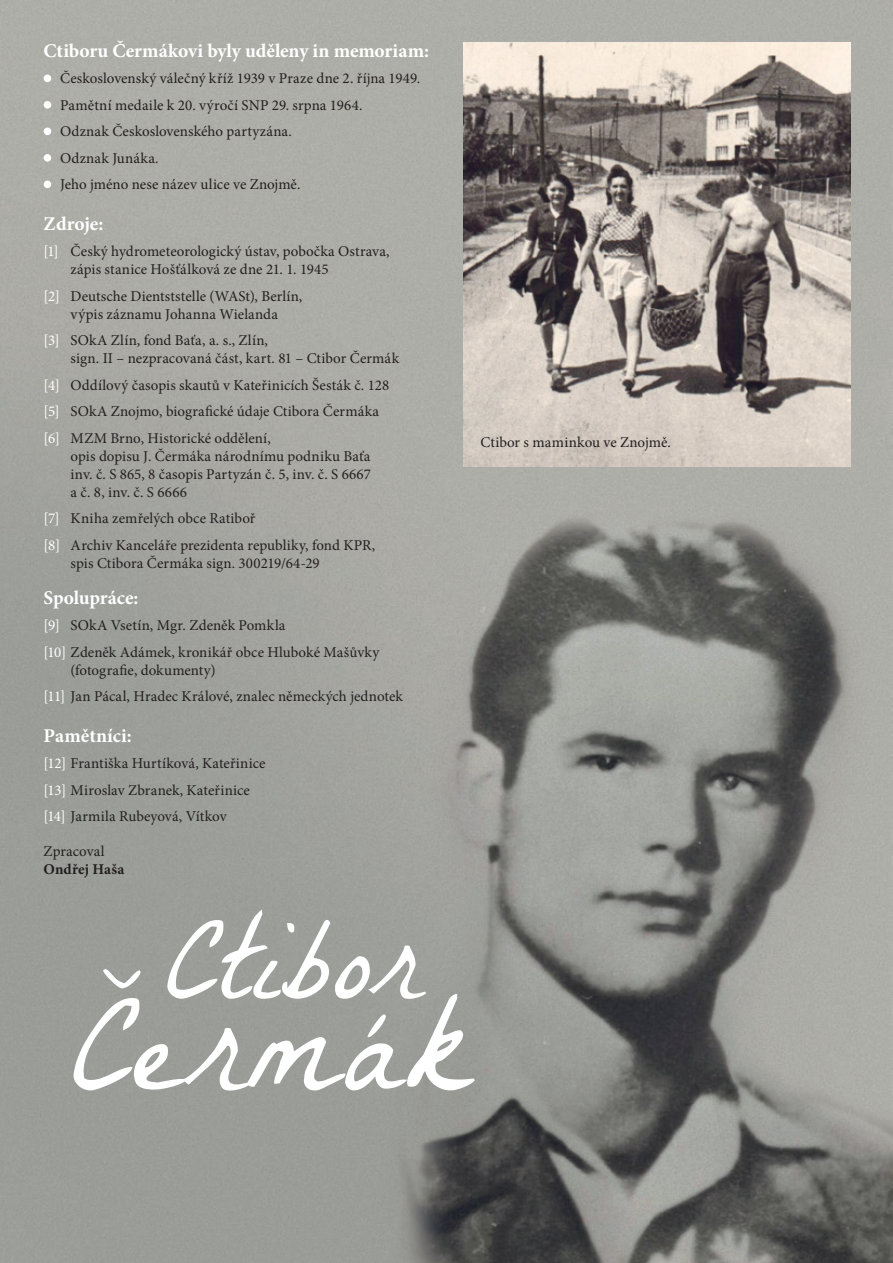
<style>
.page{position:relative;width:893px;height:1263px;background:#fff}
.page>*{position:absolute;margin:0;border:0;box-sizing:border-box;transform-origin:0 0}
.t1{font:139.8px "La Belle Aurore";letter-spacing:.02em;color:#fff}
.t2{font:118.95px "La Belle Aurore";letter-spacing:.01em;color:#fff}
.t3{font:700 19.5px "Minion Pro";letter-spacing:-.005em;color:#fff}
.t4{font:15px/26.5px "Minion Pro";letter-spacing:.005em;color:#231f20}
.t5{font:700 15px "Minion Pro";letter-spacing:.005em;color:#231f20}
.s1{color:#fff}
</style>
<div class="page">
<img style="left:0;top:0;width:893px;height:1263px">
<div style="left:44px;top:75px;width:7px;height:7px;background:#fff;border-radius:50%"></div>
<div style="left:44px;top:101px;width:7px;height:8px;background:#fff;border-radius:50%"></div>
<div style="left:44px;top:128px;width:7px;height:7px;background:#fff;border-radius:50%"></div>
<div style="left:44px;top:154px;width:7px;height:8px;background:#fff;border-radius:50%"></div>
<div style="left:44px;top:181px;width:7px;height:7px;background:#fff;border-radius:50%"></div>
<img style="left:463px;top:43px;width:387px;height:424px">
<h3 class="t3" style="left:44px;top:37px;width:387px">Ctiboru Čermákovi byly uděleny in memoriam:</h3>
<p class="t4" style="left:60px;top:65px;width:361px">Československý válečný kříž 1939 v Praze dne 2. října 1949.<br>Pamětní medaile k 20. výročí SNP 29. srpna 1964.<br>Odznak Československého partyzána.<br>Odznak Junáka.<br>Jeho jméno nese název ulice ve Znojmě.</p>
<h3 class="t3" style="left:44px;top:210px;width:61px">Zdroje:</h3>
<p class="t4" style="left:71px;top:242px;width:320px;line-height:18px;text-indent:-27px"><span class="s1">[1]</span> Český hydrometeorologický ústav, pobočka Ostrava, zápis stanice Hošťálková ze dne 21. 1. 1945</p>
<p class="t4" style="left:44px;top:287px;width:260px;line-height:18px;text-align:center"><span class="s1">[2]</span> Deutsche Dientststelle (WASt), Berlín, výpis záznamu Johanna Wielanda</p>
<p class="t4" style="left:71px;top:331px;width:330px;line-height:18px;text-indent:-27px"><span class="s1">[3]</span> SOkA Zlín, fond Baťa, a. s., Zlín,<br>sign. II – nezpracovaná část, kart. 81 – Ctibor Čermák</p>
<p class="t4" style="left:44px;top:372px;width:347px"><span class="s1">[4]</span> Oddílový časopis skautů v Kateřinicích Šesták č. 128 <span class="s1">[5]</span> SOkA Znojmo, biografické údaje Ctibora Čermáka <span class="s1">[6]</span> MZM Brno, Historické oddělení,</p>
<p class="t4" style="left:71px;top:447px;width:302px;line-height:18px;text-align:justify">opis dopisu J. Čermáka národnímu podniku Baťa inv. č. S 865, 8 časopis Partyzán č. 5, inv. č. S 6667 a č. 8, inv. č. S 6666</p>
<p class="t4" style="left:44px;top:505px;width:333px"><span class="s1">[7]</span> Kniha zemřelých obce Ratiboř<br><span class="s1">[8]</span> Archiv Kanceláře prezidenta republiky, fond KPR,</p>
<p class="t4" style="left:71px;top:550px;width:251px">spis Ctibora Čermáka sign. 300219/64-29</p>
<h3 class="t3" style="left:44px;top:584px;width:96px">Spolupráce:</h3>
<p class="t4" style="left:44px;top:612px;width:337px"><span class="s1">[9]</span> SOkA Vsetín, Mgr. Zdeněk Pomkla<br><span class="s1">[10]</span> Zdeněk Adámek, kronikář obce Hluboké Mašůvky</p>
<p class="t4" style="left:44px;top:657px;width:361px;text-indent:27px">(fotografie, dokumenty)<br><span class="s1">[11]</span> Jan Pácal, Hradec Králové, znalec německých jednotek</p>
<h3 class="t3" style="left:44px;top:722px;width:90px">Pamětníci:</h3>
<p class="t4" style="left:44px;top:750px;width:223px"><span class="s1">[12]</span> Františka Hurtíková, Kateřinice <span class="s1">[13]</span> Miroslav Zbranek, Kateřinice <span class="s1">[14]</span> Jarmila Rubeyová, Vítkov</p>
<p class="t4" style="left:44px;top:838px;width:63px">Zpracoval</p>
<p class="t5" style="left:44px;top:859px;width:82px">Ondřej Haša</p>
<p class="t4" style="left:480px;top:429px;width:192px">Ctibor s maminkou ve Znojmě.</p>
<h2 class="t2" style="left:166px;top:888px;width:254px">Ctibor</h2>
<h1 class="t1" style="left:72px;top:960px;width:400px">Čermák</h1>
</div>
